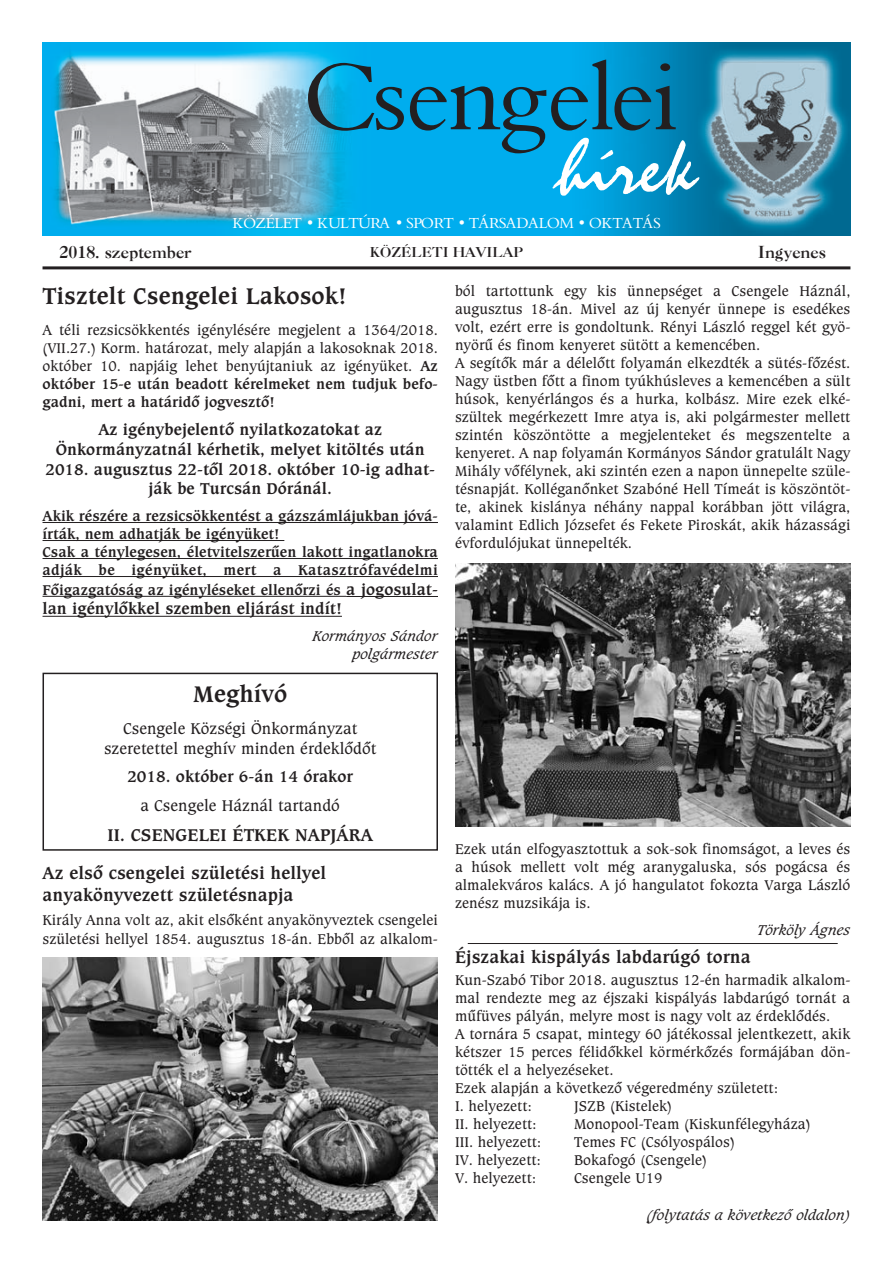
<style>
.page{position:relative;width:893px;height:1263px;background:#fff}
.page>*{position:absolute;margin:0;border:0;box-sizing:border-box;transform-origin:0 0}
.t1{font:97.5px "Aldine 401 PFL";color:#231f20}
.t2{font:78px "H Staccato 222 BT";color:#fff}
.Cím_vonal_nélkül{font:700 24px "Caxton PFL";color:#231f20}
.Alcím{font:700 18px/22.6px "Caxton PFL";color:#231f20}
.Alcím_vonallal{font:700 18px "Caxton PFL";color:#231f20}
.t3{font:700 16.5px/19.8px "Caxton PFL";color:#231f20;text-align:center}
.t4{font:16.5px "Caxton PFL";color:#231f20}
.t5{font:16.5px "Hu Caslon Bd BT";color:#231f20}
.t6{font:15px/18px "Caxton PFL";color:#231f20;text-align:justify}
.t7{font:700 15px/18px "Caxton PFL";color:#231f20}
.Aláírás{font:italic 15px/18px "Caxton PFL";color:#231f20;text-align:right}
.t8{font:15px "Aldine 401 PFL";color:#fff}
.t9{font:13.5px "Hu Caslon Bd BT";color:#231f20}
.s1{font-weight:700}
.s2{font-size:16.5px}
</style>
<div class="page">
<hr style="left:43px;top:266px;width:807px;height:3px;background:#231f20">
<div style="left:43px;top:673px;width:395px;height:178px;border:2px solid #231f20"></div>
<hr style="left:468px;top:943px;width:370px;height:1px;background:#231f20">
<img style="left:43px;top:43px;width:807px;height:193px">
<img style="left:43px;top:957px;width:395px;height:263px">
<hr style="left:43px;top:522px;width:395px;height:1px;background:#231f20">
<hr style="left:43px;top:540px;width:241px;height:1px;background:#231f20">
<hr style="left:43px;top:558px;width:395px;height:1px;background:#231f20">
<hr style="left:43px;top:576px;width:395px;height:1px;background:#231f20">
<hr style="left:43px;top:596px;width:303px;height:1px;background:#231f20">
<hr style="left:346px;top:596px;width:92px;height:1px;background:#231f20">
<hr style="left:43px;top:616px;width:299px;height:1px;background:#231f20">
<img style="left:455px;top:563px;width:395px;height:263px">
<p class="t1" style="left:304px;top:37px;width:372px">Csengelei</p>
<p class="t2" style="left:561px;top:124px;width:136px">hírek</p>
<p class="t8" style="left:232px;top:214px;width:429px">KÖZ-ÉLET • KUL-TÚ-RA • SPORT • TÁR-SA-DA-LOM • OK-TA-TÁS</p>
<p class="t5" style="left:60px;top:242px;width:133px">2018. szeptember</p>
<p class="t9" style="left:370px;top:244px;width:155px">KÖZÉLETI HAVILAP</p>
<p class="t5" style="left:758px;top:242px;width:70px">Ingyenes</p>
<p class="Cím_vonal_nélkül" style="left:43px;top:281px;width:306px">Tisztelt Csengelei Lakosok!</p>
<p class="t6" style="left:43px;top:320px;width:397px">A téli rezsicsökkentés igénylésére megjelent a 1364/2018. (VII.27.) Korm. határozat, mely alapján a lakosoknak 2018. október 10. napjáig lehet benyújtaniuk az igényüket. <span class="s1">Az október 15-e után beadott kérelmeket nem tudjuk befo&shy;gadni, mert a határidő jogvesztő!</span></p>
<p class="t3" style="left:45px;top:419px;width:391px">Az igénybejelentő nyilatkozatokat az Önkormányzatnál kérhetik, melyet kitöltés után 2018. augusztus 22-től 2018. október 10-ig adhat&shy;ják be Turcsán Dóránál.</p>
<p class="t7" style="left:43px;top:506px;width:397px">Akik részére a rezsicsökkentést a gázszámlájukban jóvá&shy;írták, nem adhatják be igényüket!</p>
<p class="t7" style="left:43px;top:542px;width:397px">Csak a ténylegesen, életvitelszerűen lakott ingatlanokra adják be igényüket, mert a Katasztrófavédelmi</p>
<p class="t7" style="left:43px;top:580px;width:397px">Főigazgatóság az igényléseket ellenőrzi és <span class="s2">a jogosulat-</span></p>
<p class="t3" style="left:43px;top:599px;width:301px">lan igénylőkkel szemben eljárást indít!</p>
<p class="Aláírás" style="left:313px;top:627px;width:127px">Kormányos Sándor polgármester</p>
<p class="Cím_vonal_nélkül" style="left:193px;top:678px;width:95px">Meghívó</p>
<p class="t4" style="left:123px;top:718px;width:236px">Csengele Községi Önkormányzat</p>
<p class="t4" style="left:104px;top:738px;width:274px">szeretettel meghív minden érdeklődőt</p>
<p class="t3" style="left:127px;top:766px;width:227px">2018. október 6-án 14 órakor</p>
<p class="t4" style="left:141px;top:795px;width:201px">a Csengele Háznál tartandó</p>
<p class="Alcím" style="left:108px;top:823px;width:267px">II. CSENGELEI ÉTKEK NAPJÁRA</p>
<p class="Alcím" style="left:43px;top:861px;width:285px">Az első csengelei születési hellyel anyakönyvezett születésnapja</p>
<p class="t6" style="left:43px;top:910px;width:397px;line-height:19px">Király Anna volt az, akit elsőként anyakönyveztek csengelei születési hellyel 1854. augusztus 18-án. Ebből az alkalom-</p>
<p class="t6" style="left:455px;top:282px;width:397px">ból tartottunk egy kis ünnepséget a Csengele Háznál, augusztus 18-án. Mivel az új kenyér ünnepe is esedékes volt, ezért erre is gondoltunk. Rényi László reggel két gyö&shy;nyörű és finom kenyeret sütött a kemencében.</p>
<p class="t6" style="left:455px;top:354px;width:397px">A segítők már a délelőtt folyamán elkezdték a sütés-főzést.<br>Nagy üstben főtt a finom tyúkhúsleves a kemencében a sült húsok, kenyérlángos és a hurka, kolbász. Mire ezek elké&shy;szültek megérkezett Imre atya is, aki polgármester mellett szintén köszöntötte a megjelenteket és megszentelte a kenyeret. A nap folyamán Kormányos Sándor gratulált Nagy Mihály vőfélynek, aki szintén ezen a napon ünnepelte szüle&shy;tésnapját. Kolléganőnket Szabóné Hell Tímeát is köszöntöt&shy;te, akinek kislánya néhány nappal korábban jött világra, valamint Edlich Józsefet és Fekete Piroskát, akik házassági évfordulójukat ünnepelték.</p>
<p class="t6" style="left:455px;top:840px;width:397px">Ezek után elfogyasztottuk a sok-sok finomságot, a leves és a húsok mellett volt még aranygaluska, sós pogácsa és almalekváros kalács. A jó hangulatot fokozta Varga László zenész muzsikája is.</p>
<p class="Aláírás" style="left:757px;top:920px;width:94px">Törköly Ágnes</p>
<p class="Alcím_vonallal" style="left:455px;top:946px;width:297px">Éjszakai kispályás labdarúgó torna</p>
<p class="t6" style="left:455px;top:971px;width:397px">Kun-Szabó Tibor 2018. augusztus 12-én harmadik alkalom&shy;mal rendezte meg az éjszaki kispályás labdarúgó tornát a műfüves pályán, melyre most is nagy volt az érdeklődés.</p>
<p class="t6" style="left:455px;top:1025px;width:397px">A tornára 5 csapat, mintegy 60 játékossal jelentkezett, akik kétszer 15 perces félidőkkel körmérkőzés formájában dön&shy;tötték el a helyezéseket.</p>
<p class="t6" style="left:455px;top:1079px;width:325px">Ezek alapján a következő végeredmény született:</p>
<p class="t6" style="left:455px;top:1097px;width:79px">I. helyezett:</p>
<p class="t6" style="left:574px;top:1097px;width:100px">JSZB (Kistelek)</p>
<p class="t6" style="left:455px;top:1115px;width:83px">II. helyezett:</p>
<p class="t6" style="left:574px;top:1115px;width:238px">Monopool-Team (Kiskunfélegyháza)</p>
<p class="t6" style="left:455px;top:1133px;width:88px">III. helyezett:</p>
<p class="t6" style="left:574px;top:1133px;width:162px">Temes FC (Csólyospálos)</p>
<p class="t6" style="left:455px;top:1151px;width:88px">IV. helyezett:</p>
<p class="t6" style="left:574px;top:1151px;width:135px">Bokafogó (Csengele)</p>
<p class="t6" style="left:455px;top:1169px;width:83px">V. helyezett:</p>
<p class="t6" style="left:574px;top:1169px;width:90px">Csengele U19</p>
<p class="Aláírás" style="left:647px;top:1206px;width:205px">(folytatás a következõ oldalon)</p>
</div>
